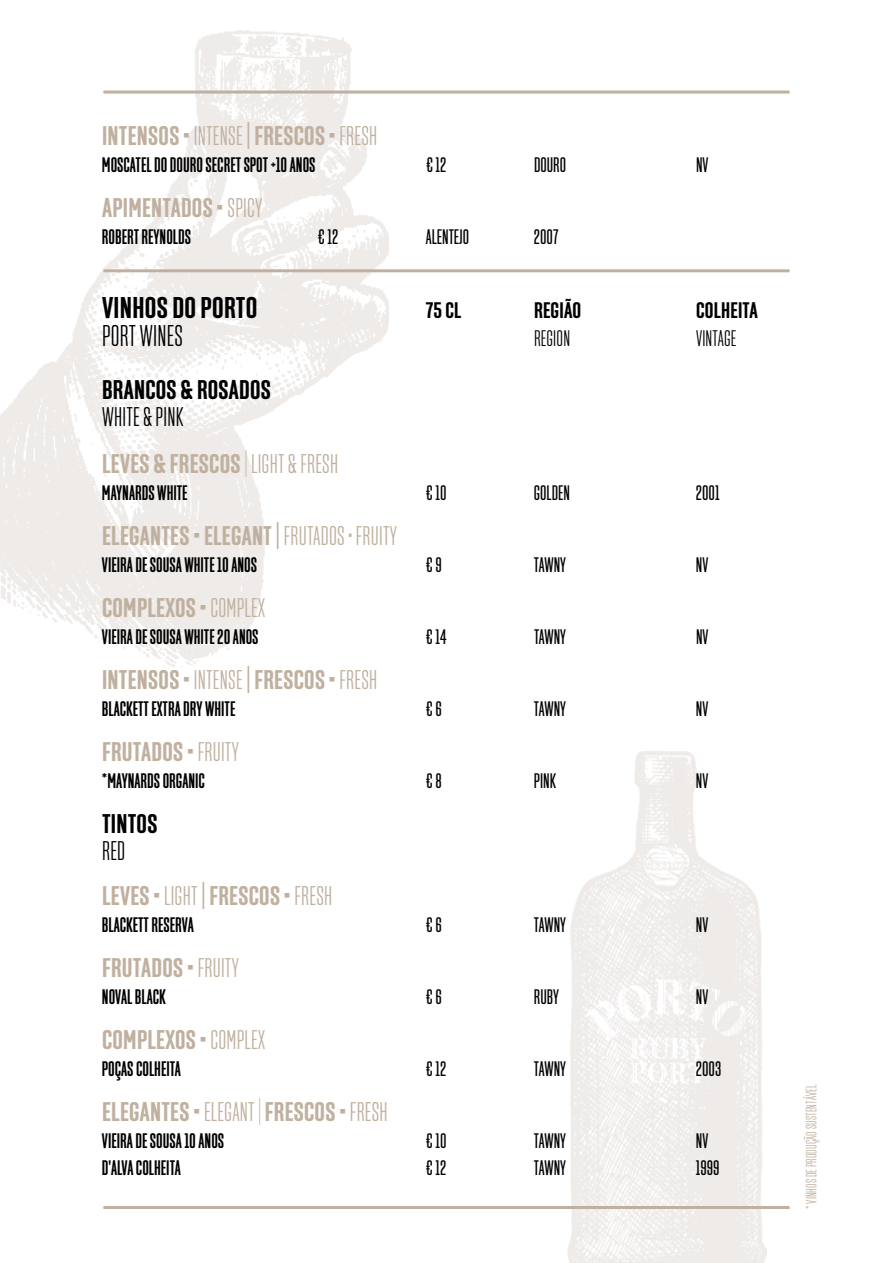
<style>
.page{position:relative;width:893px;height:1263px;background:#fff}
.page>*{position:absolute;margin:0;border:0;box-sizing:border-box;transform-origin:0 0}
.t1{font:700 30px "Solido Compressed";letter-spacing:.01em;color:#000}
.t2{font:300 30px "Solido Compact";letter-spacing:.01em;color:#000}
.t3{font:700 27px "Solido Compressed";letter-spacing:.01em;color:#c0b09f}
.t4{font:700 27px "Solido Compressed";letter-spacing:.01em;color:#000}
.t5{font:300 27px "Solido Compact";letter-spacing:.01em;color:#000}
.t6{font:700 22.5px "Solido Compressed";letter-spacing:.01em;color:#000}
.t7{font:300 22.5px "Solido Compact";letter-spacing:.01em;color:#000}
.t8{font:500 21px "Solido Compact";color:#000}
.t9{font:21px "Solido Compact";color:#000}
.t10{font:300 15px "Solido Compact";letter-spacing:.01em;color:#c0b09f}
.s1{font-family:"Solido Compact";font-weight:300}
</style>
<div class="page">
<img style="left:0;top:352px;width:359px;height:315px">
<img style="left:63px;top:30px;width:326px;height:322px">
<img style="left:568px;top:856px;width:198px;height:407px">
<img style="left:633px;top:751px;width:66px;height:105px">
<hr style="left:103px;top:1206px;width:687px;height:3px;background:#c0b09f">
<hr style="left:103px;top:91px;width:687px;height:3px;background:#c0b09f">
<hr style="left:103px;top:269px;width:687px;height:3px;background:#c0b09f">
<p class="t3" style="left:102px;top:121px;width:277px">INTENSOS • <span class="s1">INTENSE</span> | FRESCOS • <span class="s1">FRESH</span></p>
<p class="t8" style="left:102px;top:153px;width:215px">MOSCATEL DO DOURO SECRET SPOT +10 ANOS</p>
<p class="t9" style="left:426px;top:153px;width:22px">€ 12</p>
<p class="t9" style="left:534px;top:153px;width:34px">DOURO</p>
<p class="t9" style="left:696px;top:153px;width:14px">NV</p>
<p class="t3" style="left:102px;top:193px;width:162px">APIMENTADOS • <span class="s1">SPICY</span></p>
<p class="t8" style="left:102px;top:225px;width:91px">ROBERT REYNOLDS</p>
<p class="t9" style="left:318px;top:225px;width:22px">€ 12</p>
<p class="t9" style="left:426px;top:225px;width:45px">ALENTEJO</p>
<p class="t9" style="left:534px;top:225px;width:26px">2007</p>
<p class="t1" style="left:102px;top:290px;width:157px">VINHOS DO PORTO</p>
<p class="t6" style="left:426px;top:297px;width:37px">75 CL</p>
<p class="t6" style="left:534px;top:297px;width:49px">REGIÃO</p>
<p class="t6" style="left:696px;top:297px;width:63px">COLHEITA</p>
<p class="t2" style="left:102px;top:319px;width:82px">PORT WINES</p>
<p class="t7" style="left:534px;top:326px;width:38px">REGION</p>
<p class="t7" style="left:696px;top:326px;width:42px">VINTAGE</p>
<p class="t4" style="left:102px;top:374px;width:170px">BRANCOS &amp; ROSADOS</p>
<p class="t5" style="left:102px;top:401px;width:83px">WHITE &amp; PINK</p>
<p class="t3" style="left:102px;top:448px;width:237px">LEVES &amp; FRESCOS <span class="s1">| LIGHT &amp; FRESH</span></p>
<p class="t8" style="left:102px;top:481px;width:87px">MAYNARDS WHITE</p>
<p class="t9" style="left:426px;top:481px;width:22px">€ 10</p>
<p class="t9" style="left:534px;top:481px;width:37px">GOLDEN</p>
<p class="t9" style="left:696px;top:481px;width:25px">2001</p>
<p class="t3" style="left:102px;top:520px;width:296px">ELEGANTES • ELEGANT | <span class="s1">FRUTADOS • FRUITY</span></p>
<p class="t8" style="left:102px;top:553px;width:157px">VIEIRA DE SOUSA WHITE 10 ANOS</p>
<p class="t9" style="left:426px;top:553px;width:18px">€ 9</p>
<p class="t9" style="left:534px;top:553px;width:34px">TAWNY</p>
<p class="t9" style="left:696px;top:553px;width:14px">NV</p>
<p class="t3" style="left:102px;top:592px;width:164px">COMPLEXOS • <span class="s1">COMPLEX</span></p>
<p class="t8" style="left:102px;top:625px;width:158px">VIEIRA DE SOUSA WHITE 20 ANOS</p>
<p class="t9" style="left:426px;top:625px;width:22px">€ 14</p>
<p class="t9" style="left:534px;top:625px;width:34px">TAWNY</p>
<p class="t9" style="left:696px;top:625px;width:14px">NV</p>
<p class="t3" style="left:102px;top:664px;width:277px">INTENSOS • <span class="s1">INTENSE</span> | FRESCOS • <span class="s1">FRESH</span></p>
<p class="t8" style="left:102px;top:697px;width:135px">BLACKETT EXTRA DRY WHITE</p>
<p class="t9" style="left:426px;top:697px;width:18px">€ 6</p>
<p class="t9" style="left:534px;top:697px;width:34px">TAWNY</p>
<p class="t9" style="left:696px;top:697px;width:14px">NV</p>
<p class="t3" style="left:102px;top:736px;width:138px">FRUTADOS • <span class="s1">FRUITY</span></p>
<p class="t8" style="left:102px;top:769px;width:105px">*MAYNARDS ORGANIC</p>
<p class="t9" style="left:426px;top:769px;width:17px">€ 8</p>
<p class="t9" style="left:534px;top:769px;width:23px">PINK</p>
<p class="t9" style="left:696px;top:769px;width:14px">NV</p>
<p class="t4" style="left:102px;top:808px;width:57px">TINTOS</p>
<p class="t5" style="left:102px;top:835px;width:25px">RED</p>
<p class="t3" style="left:102px;top:880px;width:232px">LEVES • <span class="s1">LIGHT</span> | FRESCOS • <span class="s1">FRESH</span></p>
<p class="t8" style="left:102px;top:913px;width:93px">BLACKETT RESERVA</p>
<p class="t9" style="left:426px;top:913px;width:18px">€ 6</p>
<p class="t9" style="left:534px;top:913px;width:34px">TAWNY</p>
<p class="t9" style="left:696px;top:913px;width:14px">NV</p>
<p class="t3" style="left:102px;top:952px;width:138px">FRUTADOS • <span class="s1">FRUITY</span></p>
<p class="t8" style="left:102px;top:985px;width:65px">NOVAL BLACK</p>
<p class="t9" style="left:426px;top:985px;width:18px">€ 6</p>
<p class="t9" style="left:534px;top:985px;width:26px">RUBY</p>
<p class="t9" style="left:696px;top:985px;width:14px">NV</p>
<p class="t3" style="left:102px;top:1024px;width:164px">COMPLEXOS • <span class="s1">COMPLEX</span></p>
<p class="t8" style="left:102px;top:1057px;width:80px">POÇAS COLHEITA</p>
<p class="t9" style="left:426px;top:1057px;width:22px">€ 12</p>
<p class="t9" style="left:534px;top:1057px;width:34px">TAWNY</p>
<p class="t9" style="left:696px;top:1057px;width:27px">2003</p>
<p class="t3" style="left:102px;top:1096px;width:287px">ELEGANTES • <span class="s1">ELEGANT |</span> FRESCOS • <span class="s1">FRESH</span></p>
<p class="t8" style="left:102px;top:1129px;width:124px">VIEIRA DE SOUSA 10 ANOS</p>
<p class="t9" style="left:426px;top:1129px;width:22px">€ 10</p>
<p class="t9" style="left:534px;top:1129px;width:34px">TAWNY</p>
<p class="t9" style="left:696px;top:1129px;width:14px">NV</p>
<p class="t8" style="left:102px;top:1156px;width:80px">D'ALVA COLHEITA</p>
<p class="t9" style="left:426px;top:1156px;width:22px">€ 12</p>
<p class="t9" style="left:534px;top:1156px;width:34px">TAWNY</p>
<p class="t9" style="left:696px;top:1156px;width:25px">1999</p>
<p class="t10" style="left:803px;top:1209px;width:126px;rotate:-90deg">* VINHOS DE PRODUÇÃO SUSTENTÁVEL</p>
</div>
